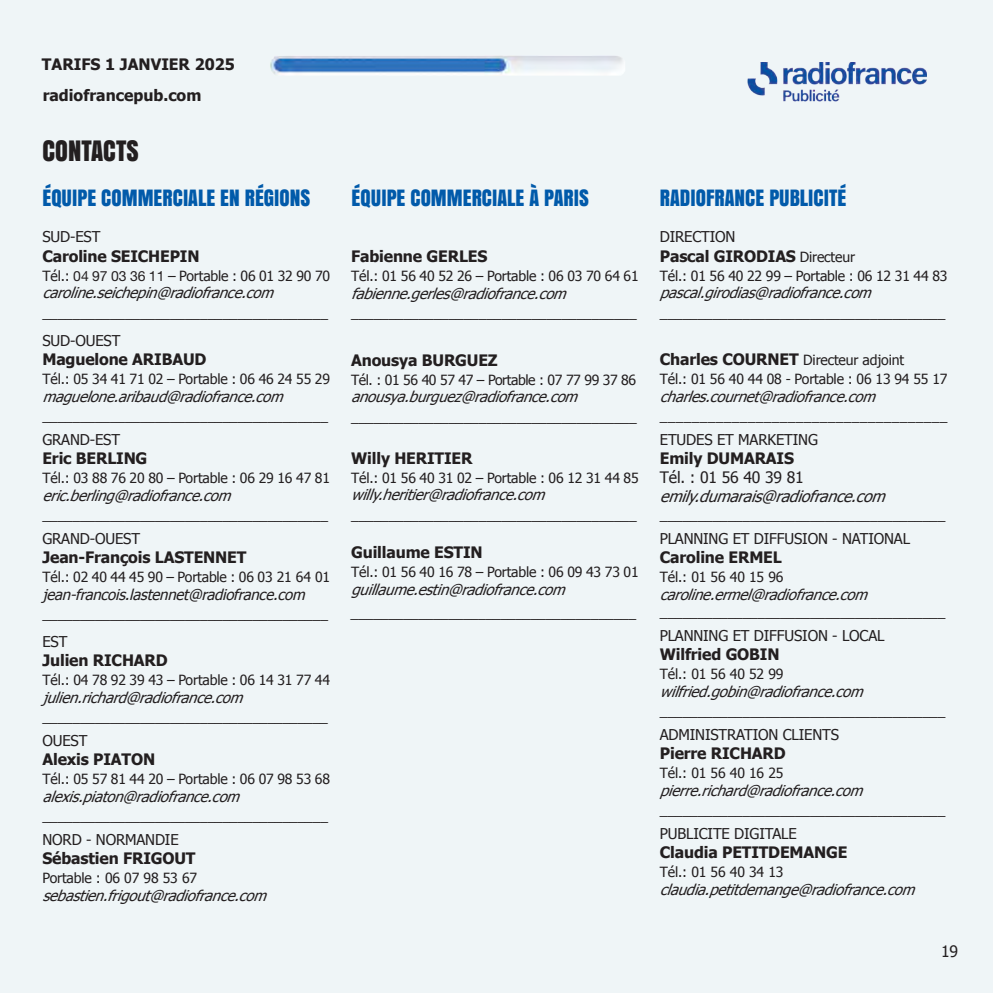
<style>
.page{position:relative;width:993px;height:993px;background:#fff}
.page>*{position:absolute;margin:0;border:0;box-sizing:border-box;transform-origin:0 0}
.t1{font:26.25px "Anton";color:#231f20}
.t2{font:21px "Anton";color:#015aaa}
.t3{font:700 15.75px "Tahoma";letter-spacing:-.01em;color:#231f20}
.t4{font:italic 15.75px "Tahoma";color:#231f20}
.t5{font:15.75px "Tahoma";letter-spacing:-.01em;color:#231f20}
.t6{font:italic 14.88px "Tahoma";color:#231f20}
.t7{font:14.88px "Tahoma";letter-spacing:-.01em;color:#231f20}
.t8{font:14px "Tahoma";letter-spacing:-.01em;color:#231f20}
.t9{font:italic 14px "Tahoma";color:#231f20}
.t10{font:14px "Tahoma";letter-spacing:-.03em;color:#231f20}
.s1{font-family:"Helvetica Neue"}
.s2{font-weight:400;font-size:14px}
.s3{font-weight:700;font-size:15.75px}
</style>
<div class="page">
<div style="left:0;top:0;width:992px;height:992px;background:#eff5f7"></div>
<img style="left:747px;top:62px;width:179px;height:40px">
<img style="left:270px;top:56px;width:355px;height:19px">
<p class="t3" style="left:42px;top:54px;width:194px">TARIFS 1 JANVIER 2025</p>
<p class="t3" style="left:43px;top:84px;width:160px">radiofrancepub.com</p>
<p class="t1" style="left:42px;top:130px;width:98px">CONTACTS</p>
<p class="t2" style="left:42px;top:182px;width:269px">ÉQUIPE COMMERCIALE EN RÉGIONS</p>
<p class="t2" style="left:351px;top:182px;width:239px">ÉQUIPE COMMERCIALE À PARIS</p>
<p class="t2" style="left:659px;top:182px;width:188px">RADIOFRANCE PUBLICITÉ</p>
<p class="t7" style="left:42px;top:227px;width:59px">SUD-EST</p>
<p class="t3" style="left:42px;top:245px;width:158px">Caroline SEICHEPIN</p>
<p class="t8" style="left:42px;top:266px;width:289px">Tél.: <span class="s1">04 97 03 36 11</span> – Portable : 06 01 32 90 70</p>
<p class="t6" style="left:42px;top:283px;width:238px">caroline.seichepin@radiofrance.com</p>
<p class="t8" style="left:42px;top:303px;width:287px">______________________________________</p>
<p class="t7" style="left:42px;top:330px;width:79px">SUD-OUEST</p>
<p class="t3" style="left:42px;top:348px;width:165px">Maguelone ARIBAUD</p>
<p class="t8" style="left:42px;top:369px;width:289px">Tél.: 05 34 41 71 02 – Portable : 06 46 24 55 29</p>
<p class="t6" style="left:42px;top:386px;width:248px">maguelone.aribaud@radiofrance.com</p>
<p class="t8" style="left:42px;top:406px;width:287px">______________________________________</p>
<p class="t7" style="left:42px;top:429px;width:79px">GRAND-EST</p>
<p class="t3" style="left:42px;top:447px;width:106px">Eric BERLING</p>
<p class="t8" style="left:42px;top:468px;width:289px">Tél.: 03 88 76 20 80 – Portable : 06 29 16 47 81</p>
<p class="t6" style="left:42px;top:485px;width:196px">eric.berling@radiofrance.com</p>
<p class="t8" style="left:42px;top:505px;width:287px">______________________________________</p>
<p class="t7" style="left:42px;top:528px;width:99px">GRAND-OUEST</p>
<p class="t3" style="left:42px;top:546px;width:205px">Jean-François LASTENNET</p>
<p class="t8" style="left:42px;top:567px;width:289px">Tél.: 02 40 44 45 90 – Portable : 06 03 21 64 01</p>
<p class="t6" style="left:42px;top:584px;width:268px">jean-francois.lastennet@radiofrance.com</p>
<p class="t8" style="left:42px;top:604px;width:287px">______________________________________</p>
<p class="t7" style="left:42px;top:631px;width:27px">EST</p>
<p class="t3" style="left:42px;top:649px;width:127px">Julien RICHARD</p>
<p class="t8" style="left:42px;top:670px;width:289px">Tél.: 04 78 92 39 43 – Portable : 06 14 31 77 44</p>
<p class="t6" style="left:42px;top:687px;width:208px">julien.richard@radiofrance.com</p>
<p class="t8" style="left:42px;top:707px;width:287px">______________________________________</p>
<p class="t7" style="left:42px;top:730px;width:46px">OUEST</p>
<p class="t3" style="left:42px;top:748px;width:114px">Alexis PIATON</p>
<p class="t8" style="left:42px;top:769px;width:289px">Tél.: 05 57 81 44 20 – Portable : 06 07 98 53 68</p>
<p class="t6" style="left:42px;top:786px;width:204px">alexis.piaton@radiofrance.com</p>
<p class="t8" style="left:42px;top:806px;width:287px">______________________________________</p>
<p class="t7" style="left:42px;top:829px;width:138px">NORD - NORMANDIE</p>
<p class="t3" style="left:42px;top:847px;width:154px">Sébastien FRIGOUT</p>
<p class="t8" style="left:42px;top:868px;width:156px">Portable : 06 07 98 53 67</p>
<p class="t6" style="left:42px;top:885px;width:231px">sebastien.frigout@radiofrance.com</p>
<p class="t3" style="left:351px;top:245px;width:138px">Fabienne GERLES</p>
<p class="t8" style="left:351px;top:267px;width:289px">Tél.: 01 56 40 52 26 – Portable : 06 03 70 64 61</p>
<p class="t6" style="left:351px;top:283px;width:222px">fabienne.gerles@radiofrance.com</p>
<p class="t8" style="left:351px;top:303px;width:287px">______________________________________</p>
<p class="t3" style="left:351px;top:348px;width:148px">Anousya BURGUEZ</p>
<p class="t10" style="left:351px;top:370px;width:286px">Tél. : 01 56 40 57 47 – Portable : 07 77 99 37 86</p>
<p class="t6" style="left:351px;top:387px;width:234px">anousya.burguez@radiofrance.com</p>
<p class="t8" style="left:351px;top:407px;width:287px">______________________________________</p>
<p class="t3" style="left:351px;top:446px;width:123px">Willy HERITIER</p>
<p class="t8" style="left:351px;top:468px;width:289px">Tél.: 01 56 40 31 02 – Portable : 06 12 31 44 85</p>
<p class="t6" style="left:351px;top:485px;width:201px">willy.heritier@radiofrance.com</p>
<p class="t8" style="left:351px;top:505px;width:287px">______________________________________</p>
<p class="t3" style="left:351px;top:541px;width:133px">Guillaume ESTIN</p>
<p class="t8" style="left:351px;top:562px;width:289px">Tél.: 01 56 40 16 78 – Portable : 06 09 43 73 01</p>
<p class="t6" style="left:351px;top:579px;width:221px">guillaume.estin@radiofrance.com</p>
<p class="t9" style="left:351px;top:603px;width:293px">______________________________________</p>
<p class="t7" style="left:659px;top:227px;width:77px">DIRECTION</p>
<p class="t3" style="left:659px;top:245px;width:197px">Pascal GIRODIAS <span class="s2">Directeur</span></p>
<p class="t8" style="left:659px;top:266px;width:289px">Tél.: 01 56 40 22 99 – Portable : 06 12 31 44 83</p>
<p class="t6" style="left:659px;top:283px;width:219px">pascal.girodias@radiofrance.com</p>
<p class="t8" style="left:659px;top:303px;width:287px">______________________________________</p>
<p class="t8" style="left:659px;top:350px;width:246px"><span class="s3">Charles COURNET</span> Directeur adjoint</p>
<p class="t8" style="left:659px;top:369px;width:289px">Tél.: 01 56 40 44 08 - Portable : 06 13 94 55 17</p>
<p class="t6" style="left:659px;top:386px;width:223px">charles.cournet@radiofrance.com</p>
<p class="t8" style="left:659px;top:406px;width:289px">____________________________________</p>
<p class="t7" style="left:659px;top:429px;width:159px">ETUDES ET MARKETING</p>
<p class="t3" style="left:659px;top:447px;width:136px">Emily DUMARAIS</p>
<p class="t5" style="left:659px;top:466px;width:145px">Tél. : 01 56 40 39 81</p>
<p class="t4" style="left:659px;top:486px;width:233px">emily.dumarais@radiofrance.com</p>
<p class="t8" style="left:659px;top:505px;width:287px">______________________________________</p>
<p class="t7" style="left:659px;top:528px;width:252px">PLANNING ET DIFFUSION - NATIONAL</p>
<p class="t3" style="left:659px;top:546px;width:123px">Caroline ERMEL</p>
<p class="t8" style="left:659px;top:567px;width:125px">Tél.: 01 56 40 15 96</p>
<p class="t6" style="left:659px;top:584px;width:215px">caroline.ermel@radiofrance.com</p>
<p class="t8" style="left:659px;top:602px;width:287px">______________________________________</p>
<p class="t7" style="left:659px;top:625px;width:226px">PLANNING ET DIFFUSION - LOCAL</p>
<p class="t3" style="left:659px;top:643px;width:121px">Wilfried GOBIN</p>
<p class="t8" style="left:659px;top:664px;width:125px">Tél.: 01 56 40 52 99</p>
<p class="t6" style="left:659px;top:681px;width:211px">wilfried.gobin@radiofrance.com</p>
<p class="t8" style="left:659px;top:701px;width:287px">______________________________________</p>
<p class="t7" style="left:659px;top:724px;width:181px">ADMINISTRATION CLIENTS</p>
<p class="t3" style="left:659px;top:742px;width:127px">Pierre RICHARD</p>
<p class="t8" style="left:659px;top:763px;width:125px">Tél.: 01 56 40 16 25</p>
<p class="t6" style="left:659px;top:780px;width:210px">pierre.richard@radiofrance.com</p>
<p class="t8" style="left:659px;top:800px;width:287px">______________________________________</p>
<p class="t7" style="left:659px;top:823px;width:138px">PUBLICITE DIGITALE</p>
<p class="t3" style="left:659px;top:840px;width:189px">Claudia PETITDEMANGE</p>
<p class="t8" style="left:659px;top:862px;width:125px">Tél.: 01 56 40 34 13</p>
<p class="t6" style="left:659px;top:879px;width:262px">claudia.petitdemange@radiofrance.com</p>
<p class="t5" style="left:940px;top:940px;width:19px">19</p>
</div>
